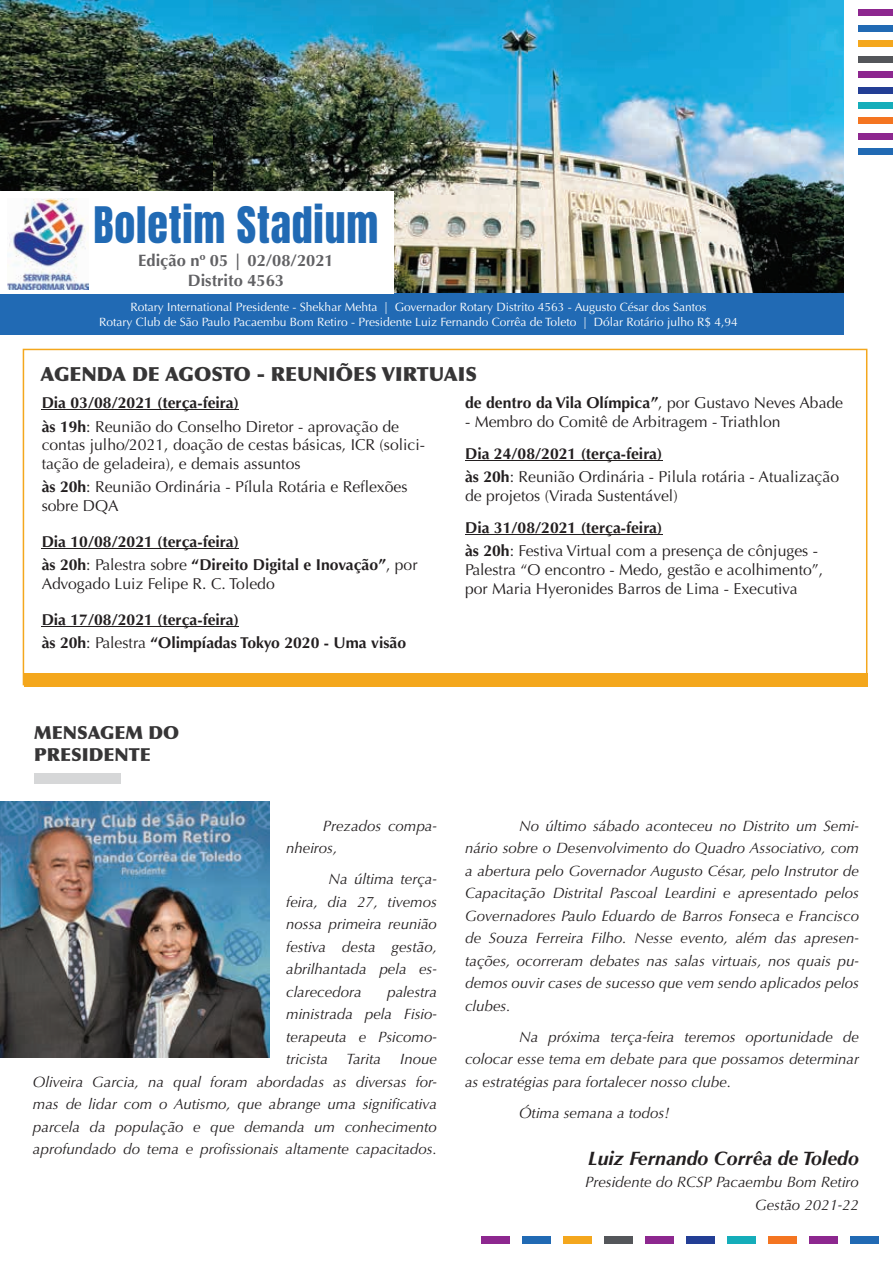
<style>
.page{position:relative;width:893px;height:1263px;background:#fff}
.page>*{position:absolute;margin:0;border:0;box-sizing:border-box;transform-origin:0 0}
.t1{font:42px "Anton";letter-spacing:.02em;color:#216ab4}
.t2{font:900 19.5px "Optima";color:#363536}
.t3{font:italic 700 19.5px "Optima";color:#231f20}
.t4{font:900 18px/21.6px "Optima";color:#363536}
.t5{font:700 16.5px/19.8px "Optima";color:#616164;text-align:center}
.t6{font:15.75px/23.1px "Optima";color:#231f20}
.t7{font:700 15.75px/23.1px "Optima";color:#231f20}
.t8{font:italic 15px/22.5px "Optima";color:#231f20;text-align:justify}
.t9{font:12px/14.4px "Optima";color:#fff;text-align:center}
.s1{font-weight:400}
.s2{font-weight:700}
</style>
<div class="page">
<img style="left:213px;top:0;width:315px;height:195px">
<img style="left:528px;top:0;width:316px;height:293px">
<img style="left:394px;top:195px;width:135px;height:98px">
<img style="left:0;top:0;width:138px;height:191px">
<img style="left:138px;top:0;width:75px;height:191px">
<div style="left:0;top:293px;width:844px;height:41px;background:#216ab4"></div>
<div style="left:0;top:192px;width:394px;height:102px;background:#fff"></div>
<svg style="left:23px;top:349px;width:844px;height:336px"></svg>
<div style="left:859px;top:25px;width:34px;height:7px;background:#216ab4"></div>
<div style="left:859px;top:9px;width:34px;height:7px;background:#8d278f"></div>
<div style="left:859px;top:40px;width:34px;height:7px;background:#f4a71d"></div>
<div style="left:859px;top:56px;width:34px;height:7px;background:#54565a"></div>
<div style="left:859px;top:71px;width:34px;height:7px;background:#8d278f"></div>
<div style="left:859px;top:87px;width:34px;height:7px;background:#233e95"></div>
<div style="left:859px;top:148px;width:34px;height:7px;background:#216ab4"></div>
<div style="left:859px;top:102px;width:34px;height:7px;background:#15adba"></div>
<div style="left:859px;top:117px;width:34px;height:7px;background:#f47521"></div>
<div style="left:859px;top:133px;width:34px;height:7px;background:#8d278f"></div>
<img style="left:1px;top:801px;width:268px;height:256px">
<div style="left:35px;top:773px;width:86px;height:11px;background:#d6d7d8"></div>
<div style="left:24px;top:673px;width:843px;height:13px;background:#f4a71d"></div>
<div style="left:522px;top:1236px;width:29px;height:7px;background:#216ab4"></div>
<div style="left:481px;top:1236px;width:29px;height:7px;background:#8d278f"></div>
<div style="left:563px;top:1236px;width:29px;height:7px;background:#f4a71d"></div>
<div style="left:604px;top:1236px;width:29px;height:7px;background:#54565a"></div>
<div style="left:645px;top:1236px;width:29px;height:7px;background:#8d278f"></div>
<div style="left:686px;top:1236px;width:29px;height:7px;background:#233e95"></div>
<div style="left:850px;top:1236px;width:29px;height:7px;background:#216ab4"></div>
<div style="left:727px;top:1236px;width:29px;height:7px;background:#15adba"></div>
<div style="left:768px;top:1236px;width:29px;height:7px;background:#f47521"></div>
<div style="left:809px;top:1236px;width:29px;height:7px;background:#8d278f"></div>
<img style="left:8px;top:198px;width:80px;height:92px">
<hr style="left:42px;top:409px;width:197px;height:1px;background:#231f20">
<hr style="left:42px;top:548px;width:197px;height:1px;background:#231f20">
<hr style="left:42px;top:626px;width:197px;height:1px;background:#231f20">
<hr style="left:465px;top:460px;width:197px;height:1px;background:#231f20">
<hr style="left:465px;top:534px;width:197px;height:1px;background:#231f20">
<h1 class="t1" style="left:94px;top:204px;width:286px">Boletim Stadium</h1>
<p class="t5" style="left:138px;top:251px;width:197px">Edição nº 05 | 02/08/2021<br>Distrito 4563</p>
<p class="t9" style="left:99px;top:300px;width:640px">Rotary International Presidente - Shekhar Mehta | Governador Rotary Distrito 4563 - Augusto César dos Santos<br>Rotary Club de São Paulo Pacaembu Bom Retiro - Presidente Luiz Fernando Corrêa de Toleto | Dólar Rotário julho R$ 4,94</p>
<h2 class="t2" style="left:41px;top:362px;width:438px">AGENDA DE AGOSTO - REUNIÕES VIRTUAIS</h2>
<p class="t7" style="left:465px;top:392px;width:380px">de dentro da Vila Olímpica”<span class="s1">, por Gustavo Neves Abade</span></p>
<p class="t6" style="left:465px;top:411px;width:317px">- Membro do Comitê de Arbitragem - Triathlon</p>
<p class="t6" style="left:465px;top:442px;width:376px"><span class="s2">Dia 24/08/2021 (terça-feira)<br>às 20h</span>: Reunião Ordinária - Pilula rotária - Atualização</p>
<p class="t6" style="left:465px;top:484px;width:214px">de projetos (Virada Sustentável)</p>
<p class="t6" style="left:465px;top:516px;width:354px"><span class="s2">Dia 31/08/2021 (terça-feira)<br>às 20h</span>: Festiva Virtual com a presença de cônjuges -</p>
<p class="t6" style="left:465px;top:560px;width:360px;line-height:18.9px">Palestra “O encontro - Medo, gestão e acolhimento”, por Maria Hyeronides Barros de Lima - Executiva</p>
<p class="t6" style="left:42px;top:392px;width:359px"><span class="s2">Dia 03/08/2021 (terça-feira)<br>às 19h</span>: Reunião do Conselho Diretor - aprovação de</p>
<p class="t6" style="left:42px;top:436px;width:385px;line-height:18.9px">contas julho/2021, doação de cestas básicas, ICR (solici&shy;tação de geladeira), e demais assuntos</p>
<p class="t6" style="left:42px;top:478px;width:367px;line-height:18.9px"><span class="s2">às 20h</span>: Reunião Ordinária - Pílula Rotária e Reflexões sobre DQA</p>
<p class="t7" style="left:42px;top:531px;width:377px">Dia 10/08/2021 (terça-feira)<br>às 20h<span class="s1">: Palestra sobre</span> “Direito Digital e Inovação”<span class="s1">, por</span></p>
<p class="t6" style="left:42px;top:573px;width:235px">Advogado Luiz Felipe R. C. Toledo</p>
<p class="t7" style="left:42px;top:608px;width:366px">Dia 17/08/2021 (terça-feira)<br>às 20h<span class="s1">: Palestra</span> “Olimpíadas Tokyo 2020 - Uma visão</p>
<p class="t4" style="left:34px;top:722px;width:147px">MENSAGEM DO<br>PRESIDENTE</p>
<p class="t8" style="left:286px;top:814px;width:152px;text-indent:37px">Prezados compa&shy;nheiros,</p>
<p class="t8" style="left:286px;top:868px;width:152px;text-indent:42px">Na última terça&shy;feira, dia 27, tivemos nossa primeira reunião festiva desta gestão, abrilhantada pela es&shy;clarecedora</p>
<p class="t8" style="left:286px;top:980px;width:152px;text-indent:101px">palestra ministrada pela Fisio&shy;terapeuta e Psicomo&shy;tricista Tarita</p>
<p class="t8" style="left:33px;top:1048px;width:405px;text-indent:367px">Inoue Oliveira Garcia, na qual foram abordadas as diversas for&shy;mas de lidar com o Autismo, que abrange uma significativa parcela da população e que demanda um conhecimento aprofundado do tema e profissionais altamente capacitados.</p>
<p class="t8" style="left:465px;top:814px;width:395px;text-indent:54px">No último sábado aconteceu no Distrito um Semi&shy;nário sobre o Desenvolvimento do Quadro Associativo, com a abertura pelo Governador Augusto César, pelo Instrutor de Capacitação Distrital Pascoal Leardini e apresentado pelos Governadores Paulo Eduardo de Barros Fonseca e Francisco de Souza Ferreira Filho. Nesse evento, além das apresen&shy;tações, ocorreram debates nas salas virtuais, nos quais pu&shy;demos ouvir cases de sucesso que vem sendo aplicados pelos clubes.</p>
<p class="t8" style="left:465px;top:1025px;width:395px;text-indent:54px">Na próxima terça-feira teremos oportunidade de colocar esse tema em debate para que possamos determinar as estratégias para fortalecer nosso clube.</p>
<p class="t8" style="left:519px;top:1101px;width:152px">Ótima semana a todos!</p>
<h2 class="t3" style="left:588px;top:1147px;width:273px">Luiz Fernando Corrêa de Toledo</h2>
<p class="t8" style="left:585px;top:1171px;width:275px;text-align:right">Presidente do RCSP Pacaembu Bom Retiro<br>Gestão 2021-22</p>
</div>
